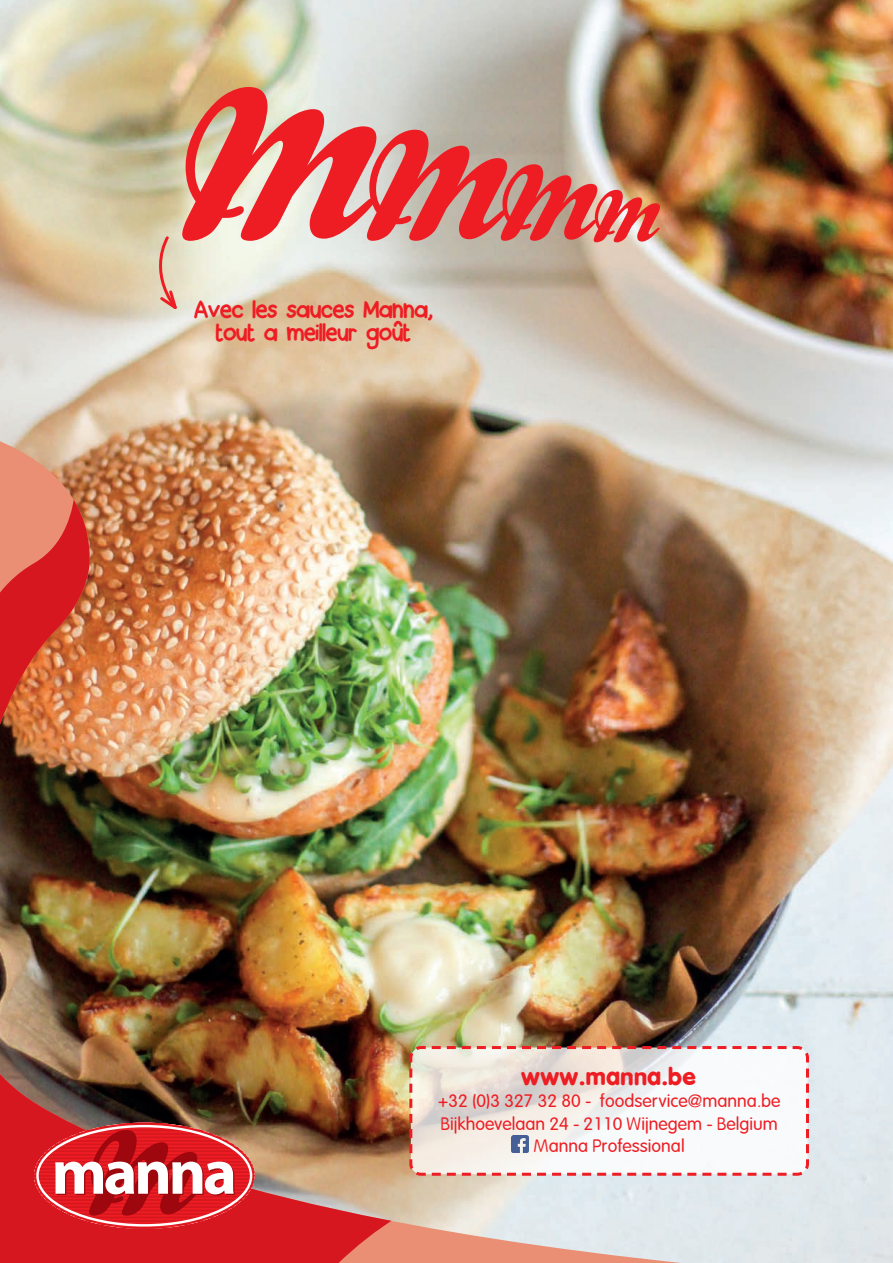
<style>
.page{position:relative;width:893px;height:1263px;background:#fff}
.page>*{position:absolute;margin:0;border:0;box-sizing:border-box;transform-origin:0 0}
.t1{font:700 24px "Vagabond";color:#ee1d23}
.t2{font:22.5px/22.5px "Back to School";color:#ee1d23;text-align:center}
.t3{font:18px/22.5px "Vagabond";color:#ee1d23;text-align:center}
</style>
<div class="page">
<img style="left:0;top:0;width:893px;height:1263px">
<img style="left:408px;top:1044px;width:402px;height:133px">
<svg style="left:493px;top:1059px;width:316px;height:204px"></svg>
<img style="left:0;top:1059px;width:493px;height:204px">
<img style="left:0;top:403px;width:109px;height:372px">
<svg style="left:34px;top:1123px;width:221px;height:105px"></svg>
<svg style="left:148px;top:87px;width:512px;height:240px;background:#d49a8c"></svg>
<p class="t2" style="left:194px;top:301px;width:240px">Avec les sauces Manna, tout a meilleur gout</p>
<h1 class="t1" style="left:521px;top:1060px;width:177px">www.manna.be</h1>
<p class="t3" style="left:438px;top:1091px;width:344px">+32 (0)3 327 32 80 - foodservice@manna.be<br>Bijkhoevelaan 24 - 2110 Wijnegem - Belgium<br>Manna Professional</p>
</div>
